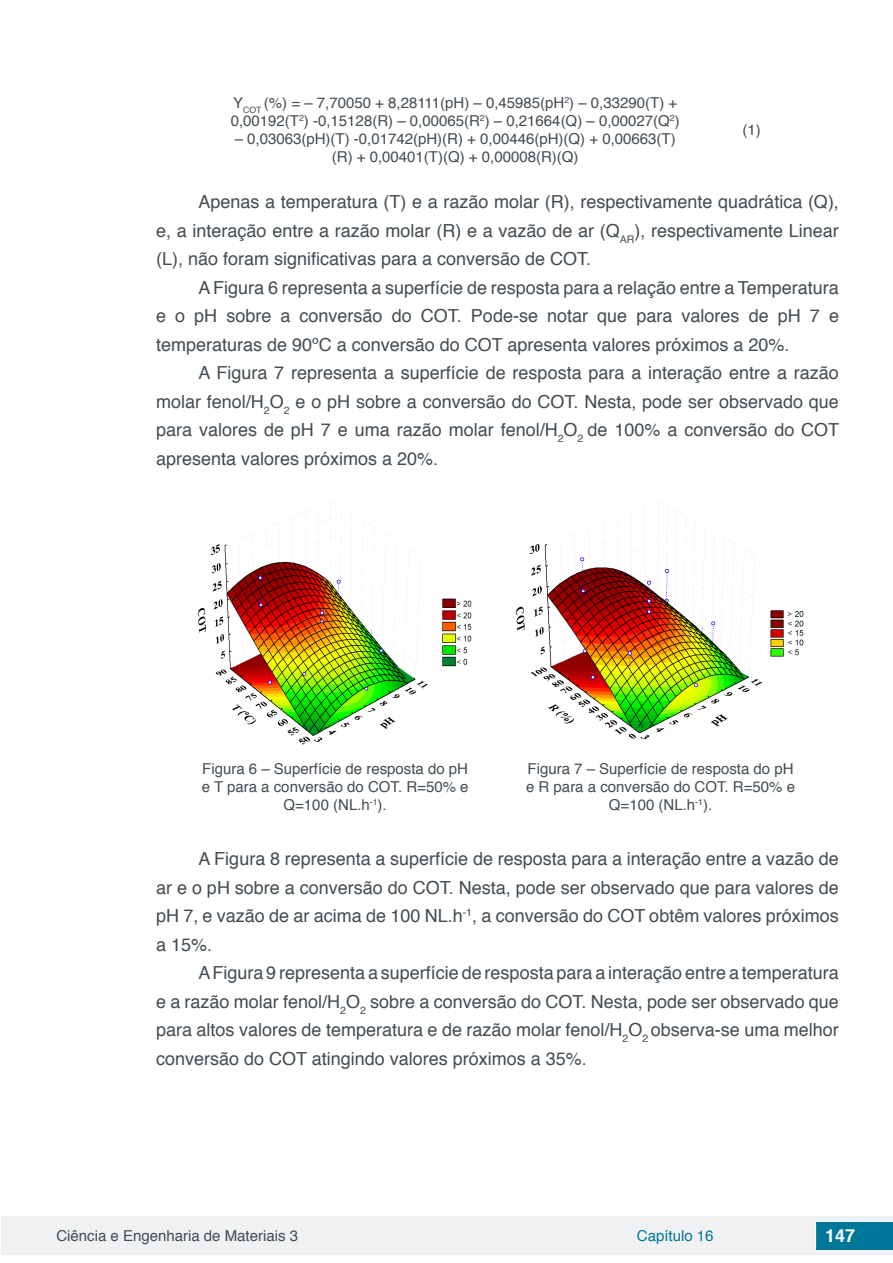
<style>
.page{position:relative;width:893px;height:1263px;background:#fff}
.page>*{position:absolute;margin:0;border:0;box-sizing:border-box;transform-origin:0 0}
.t1{font:18px/28.5px "Helvetica";color:#434c52;text-align:justify}
.t2{font:700 18px "Helvetica";color:#fff}
.t3{font:15px/18px "Helvetica";color:#434c52;text-align:center}
.t4{font:15px "Helvetica";color:#007699}
</style>
<div class="page">
<div style="left:1px;top:1216px;width:891px;height:38px;background:#f0f1f2"></div>
<div style="left:816px;top:1222px;width:77px;height:27px;background:#007699"></div>
<svg style="left:815px;top:1224px;width:1px;height:24px"></svg>
<img style="left:197px;top:501px;width:275px;height:244px">
<img style="left:515px;top:501px;width:289px;height:239px">
<p class="t3" style="left:231px;top:94px;width:451px;text-align:left">Y<sub>COT</sub> (%) = – 7,70050 + 8,28111(pH) – 0,45985(pH<sup>2</sup>) – 0,33290(T) +<br>0,00192(T<sup>2</sup>) -0,15128(R) – 0,00065(R<sup>2</sup>) – 0,21664(Q) – 0,00027(Q<sup>2</sup>)</p>
<p class="t3" style="left:235px;top:130px;width:442px">– 0,03063(pH)(T) -0,01742(pH)(R) + 0,00446(pH)(Q) + 0,00663(T) (R) + 0,00401(T)(Q) + 0,00008(R)(Q)</p>
<p class="t3" style="left:742px;top:121px;width:20px">(1)</p>
<p class="t1" style="left:156px;top:188px;width:684px;text-indent:43px">Apenas a temperatura (T) e a razão molar (R), respectivamente quadrática (Q), e, a interação entre a razão molar (R) e a vazão de ar (Q<sub>AR</sub>), respectivamente Linear (L), não foram significativas para a conversão de COT.</p>
<p class="t1" style="left:156px;top:274px;width:684px;text-indent:43px">A Figura 6 representa a superfície de resposta para a relação entre a Temperatura e o pH sobre a conversão do COT. Pode-se notar que para valores de pH 7 e temperaturas de 90ºC a conversão do COT apresenta valores próximos a 20%.</p>
<p class="t1" style="left:156px;top:359px;width:685px;text-indent:43px">A Figura 7 representa a superfície de resposta para a interação entre a razão molar fenol/H<sub>2</sub>O<sub>2</sub> e o pH sobre a conversão do COT. Nesta, pode ser observado que para valores de pH 7 e uma razão molar fenol/H<sub>2</sub>O<sub>2</sub> de 100% a conversão do COT apresenta valores próximos a 20%.</p>
<p class="t3" style="left:202px;top:760px;width:268px">Figura 6 – Superfície de resposta do pH e T para a conversão do COT. R=50% e<br>Q=100 (NL.h<sup>-1</sup>).</p>
<p class="t3" style="left:526px;top:760px;width:270px">Figura 7 – Superfície de resposta do pH e R para a conversão do COT. R=50% e<br>Q=100 (NL.h<sup>-1</sup>).</p>
<p class="t1" style="left:156px;top:845px;width:684px;text-indent:43px">A Figura 8 representa a superfície de resposta para a interação entre a vazão de ar e o pH sobre a conversão do COT. Nesta, pode ser observado que para valores de pH 7, e vazão de ar acima de 100 NL.h<sup>-1</sup>, a conversão do COT obtêm valores próximos a 15%.</p>
<p class="t1" style="left:156px;top:959px;width:684px;text-indent:43px">A Figura 9 representa a superfície de resposta para a interação entre a temperatura e a razão molar fenol/H<sub>2</sub>O<sub>2</sub> sobre a conversão do COT. Nesta, pode ser observado que para altos valores de temperatura e de razão molar fenol/H<sub>2</sub>O<sub>2</sub> observa-se uma melhor conversão do COT atingindo valores próximos a 35%.</p>
<p class="t3" style="left:56px;top:1227px;width:243px">Ciência e Engenharia de Materiais 3</p>
<p class="t4" style="left:637px;top:1224px;width:78px">Capítulo 16</p>
<p class="t2" style="left:825px;top:1221px;width:32px">147</p>
</div>
